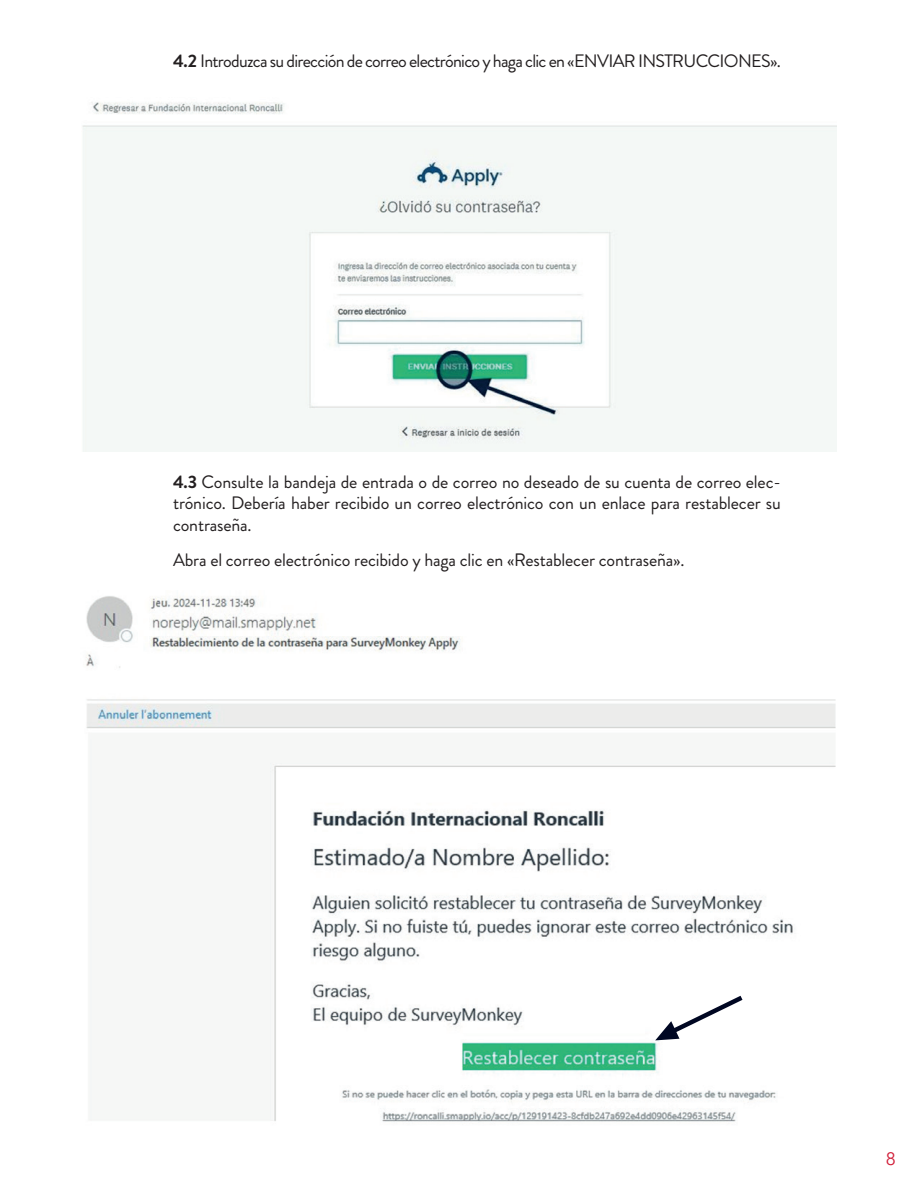
<style>
.page{position:relative;width:918px;height:1188px;background:#fff}
.page>*{position:absolute;margin:0;border:0;box-sizing:border-box;transform-origin:0 0}
.t1{font:18px/21.6px "Brandon Grotesque";letter-spacing:-.01em;color:#231f20;text-align:justify}
.t2{font:18px "Brandon Grotesque";letter-spacing:-.04em;color:#231f20}
.t3{font:18px "Avenir";color:#d11e39}
.s1{font-weight:700}
</style>
<div class="page">
<img style="left:82px;top:102px;width:755px;height:350px">
<img style="left:86px;top:596px;width:750px;height:526px">
<svg style="left:655px;top:992px;width:93px;height:48px"></svg>
<p class="t2" style="left:173px;top:48px;width:609px"><span class="s1">4.2</span> Introduzca su dirección de correo electrónico y haga clic en «ENVIAR INSTRUCCIONES».</p>
<p class="t1" style="left:173px;top:471px;width:609px"><span class="s1">4.3</span> Consulte la bandeja de entrada o de correo no deseado de su cuenta de correo elec&shy;trónico. Debería haber recibido un correo electrónico con un enlace para restablecer su contraseña.</p>
<p class="t1" style="left:173px;top:549px;width:513px">Abra el correo electrónico recibido y haga clic en «Restablecer contraseña».</p>
<p class="t3" style="left:886px;top:1148px;width:12px">8</p>
</div>
